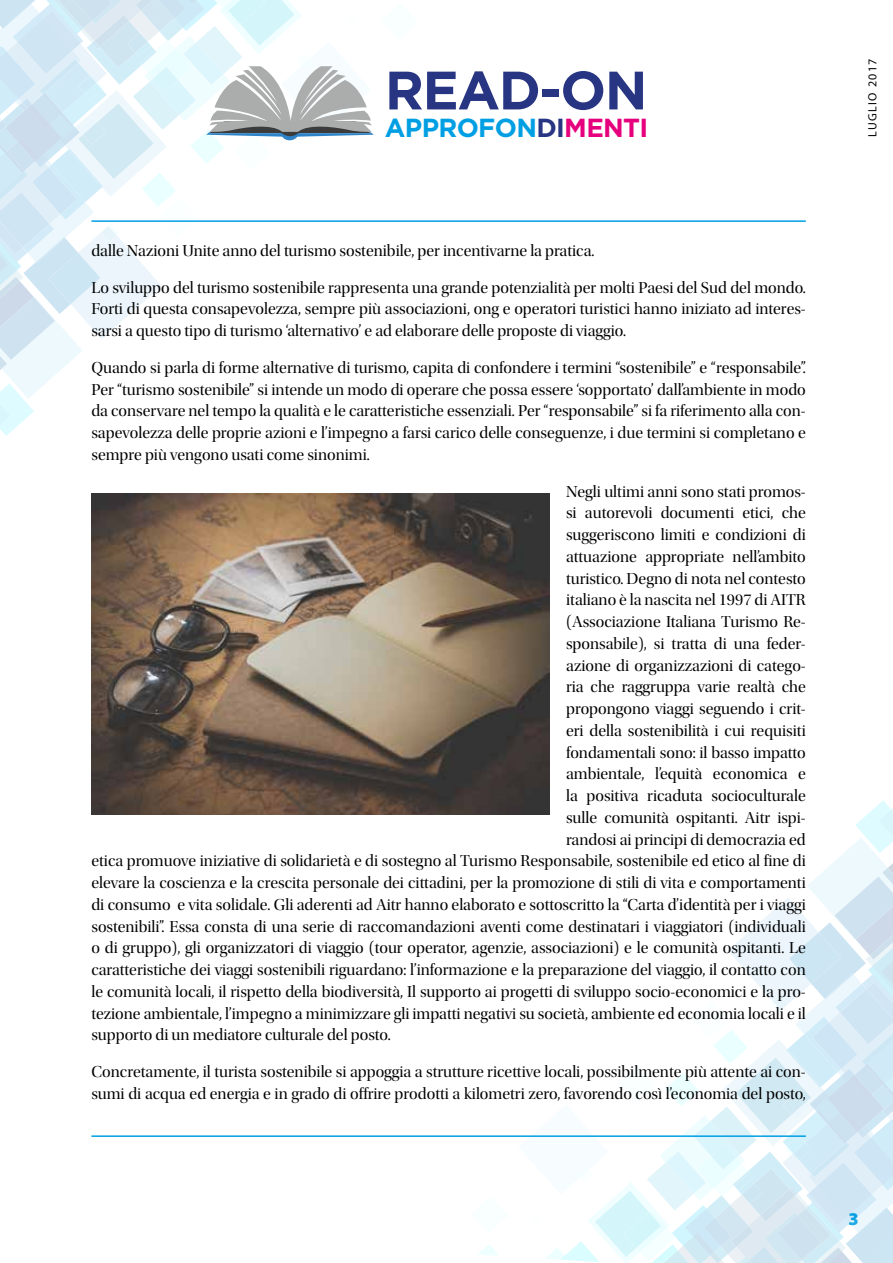
<style>
.page{position:relative;width:893px;height:1263px;background:#fff}
.page>*{position:absolute;margin:0;border:0;box-sizing:border-box;transform-origin:0 0}
.t1{font:700 54px "Gotham";letter-spacing:-.025em;color:#283583}
.t2{font:700 26.1px "Gotham";letter-spacing:-.025em;color:#009fe3}
.t3{font:900 18px "Myriad Pro";color:#009fe3}
.t4{font:16.5px/21.8px "Utopia Std Disp";color:#000;text-align:justify}
.t5{font:12px "Myriad Pro";letter-spacing:.11em;color:#000}
.s1{color:#283583}
.s2{color:#e6007d}
</style>
<div class="page">
<svg style="left:478px;top:1245px;width:21px;height:11px"></svg>
<svg style="left:518px;top:795px;width:375px;height:468px"></svg>
<svg style="left:0;top:0;width:374px;height:436px"></svg>
<hr style="left:91px;top:220px;width:715px;height:2px;background:#009fe3">
<hr style="left:91px;top:1135px;width:715px;height:2px;background:#009fe3">
<img style="left:91px;top:493px;width:458px;height:321px">
<h1 class="t1" style="left:385px;top:55px;width:264px">READ-ON</h1>
<h2 class="t2" style="left:385px;top:110px;width:265px">APPROFON<span class="s1">DI</span><span class="s2">MENTI</span></h2>
<p class="t4" style="left:91px;top:240px;width:505px">dalle Nazioni Unite anno del turismo sostenibile, per incentivarne la pratica.</p>
<p class="t4" style="left:91px;top:277px;width:716px">Lo sviluppo del turismo sostenibile rappresenta una grande potenzialità per molti Paesi del Sud del mondo.<br>Forti di questa consapevolezza, sempre più associazioni, ong e operatori turistici hanno iniziato ad interes&shy;sarsi a questo tipo di turismo ‘alternativo’ e ad elaborare delle proposte di viaggio.</p>
<p class="t4" style="left:91px;top:357px;width:716px">Quando si parla di forme alternative di turismo, capita di confondere i termini “sostenibile” e “responsabile”.<br>Per “turismo sostenibile” si intende un modo di operare che possa essere ‘sopportato’ dall’ambiente in modo da conservare nel tempo la qualità e le caratteristiche essenziali. Per “responsabile” si fa riferimento alla con&shy;sapevolezza delle proprie azioni e l’impegno a farsi carico delle conseguenze, i due termini si completano e sempre più vengono usati come sinonimi.</p>
<p class="t4" style="left:566px;top:481px;width:241px">Negli ultimi anni sono stati promos-</p>
<p class="t4" style="left:566px;top:502px;width:241px">si autorevoli documenti etici, che</p>
<p class="t4" style="left:566px;top:524px;width:241px">suggeriscono limiti e condizioni di</p>
<p class="t4" style="left:566px;top:546px;width:241px">attuazione appropriate nell’ambito</p>
<p class="t4" style="left:566px;top:568px;width:241px">turistico. Degno di nota nel contesto</p>
<p class="t4" style="left:566px;top:589px;width:241px">italiano è la nascita nel 1997 di AITR</p>
<p class="t4" style="left:566px;top:611px;width:241px">(Associazione Italiana Turismo Re-</p>
<p class="t4" style="left:566px;top:633px;width:241px">sponsabile), si tratta di una feder-</p>
<p class="t4" style="left:566px;top:655px;width:241px">azione di organizzazioni di catego-</p>
<p class="t4" style="left:566px;top:676px;width:241px">ria che raggruppa varie realtà che</p>
<p class="t4" style="left:566px;top:698px;width:241px">propongono viaggi seguendo i crit-</p>
<p class="t4" style="left:566px;top:720px;width:241px">eri della sostenibilità i cui requisiti</p>
<p class="t4" style="left:566px;top:742px;width:241px">fondamentali sono: il basso impatto</p>
<p class="t4" style="left:566px;top:763px;width:241px">ambientale, l’equità economica e</p>
<p class="t4" style="left:566px;top:785px;width:241px">la positiva ricaduta socioculturale</p>
<p class="t4" style="left:566px;top:807px;width:241px">sulle comunità ospitanti. Aitr ispi-</p>
<p class="t4" style="left:566px;top:829px;width:241px">randosi ai principi di democrazia ed</p>
<p class="t4" style="left:91px;top:850px;width:716px">etica promuove iniziative di solidarietà e di sostegno al Turismo Responsabile, sostenibile ed etico al fine di</p>
<p class="t4" style="left:91px;top:872px;width:716px">elevare la coscienza e la crescita personale dei cittadini, per la promozione di stili di vita e comportamenti</p>
<p class="t4" style="left:91px;top:894px;width:716px">di consumo e vita solidale. Gli aderenti ad Aitr hanno elaborato e sottoscritto la “Carta d’identità per i viaggi</p>
<p class="t4" style="left:91px;top:916px;width:716px">sostenibili”. Essa consta di una serie di raccomandazioni aventi come destinatari i viaggiatori (individuali</p>
<p class="t4" style="left:91px;top:937px;width:716px">o di gruppo), gli organizzatori di viaggio (tour operator, agenzie, associazioni) e le comunità ospitanti. Le</p>
<p class="t4" style="left:91px;top:959px;width:716px">caratteristiche dei viaggi sostenibili riguardano: l’informazione e la preparazione del viaggio, il contatto con</p>
<p class="t4" style="left:91px;top:981px;width:716px">le comunità locali, il rispetto della biodiversità, Il supporto ai progetti di sviluppo socio-economici e la pro-</p>
<p class="t4" style="left:91px;top:1003px;width:716px">tezione ambientale, l’impegno a minimizzare gli impatti negativi su società, ambiente ed economia locali e il</p>
<p class="t4" style="left:91px;top:1024px;width:301px">supporto di un mediatore culturale del posto.</p>
<p class="t4" style="left:91px;top:1061px;width:716px">Concretamente, il turista sostenibile si appoggia a strutture ricettive locali, possibilmente più attente ai con&shy;sumi di acqua ed energia e in grado di offrire prodotti a kilometri zero, favorendo così l’economia del posto,</p>
<p class="t5" style="left:865px;top:137px;width:80px;rotate:-90deg">LUGLIO 2017</p>
<p class="t3" style="left:848px;top:1209px;width:12px">3</p>
</div>
